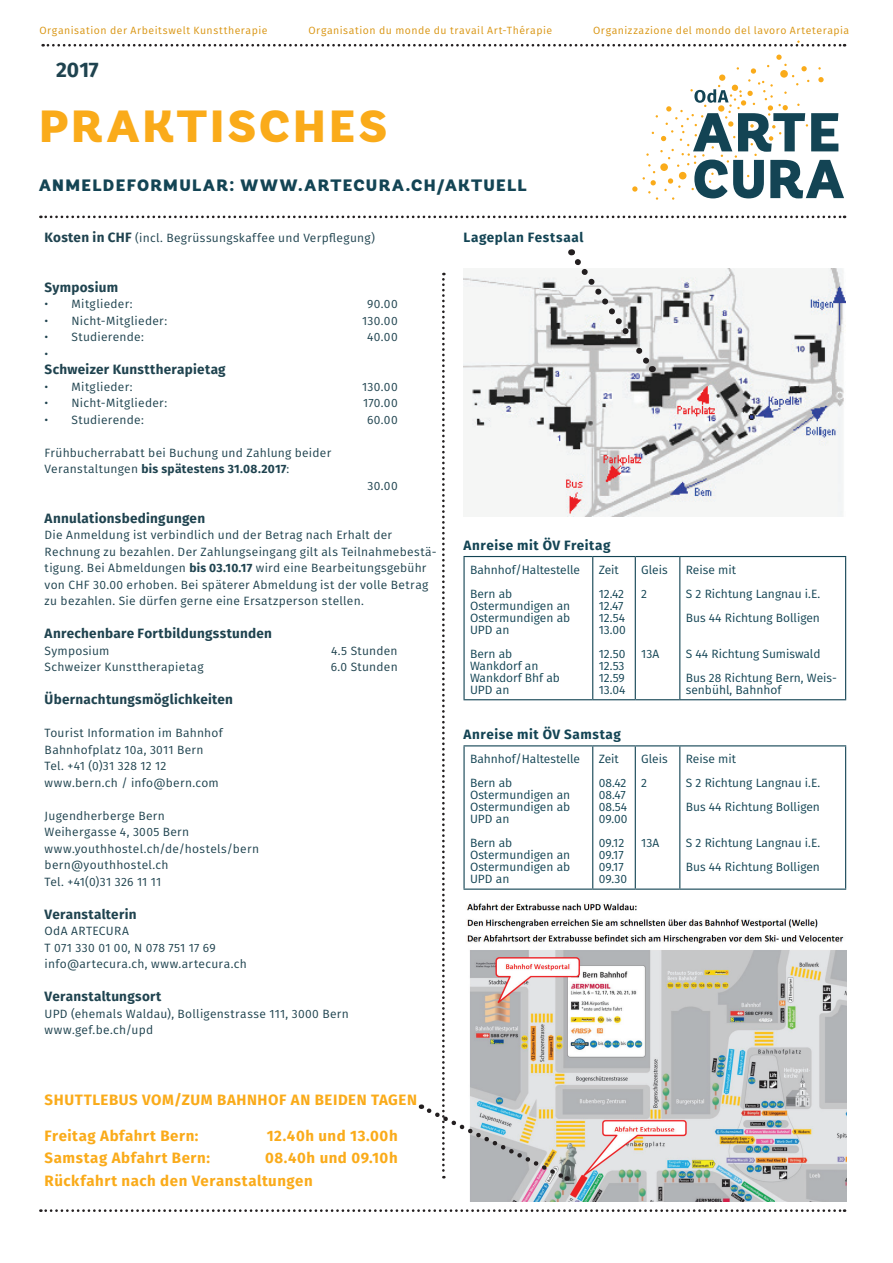
<style>
.page{position:relative;width:893px;height:1263px;background:#fff}
.page>*{position:absolute;margin:0;border:0;box-sizing:border-box;transform-origin:0 0}
.t1{font:900 45px "Andes";letter-spacing:.07em;color:#faab1a}
.t2{font:700 21px "Fira Sans";color:#1f434f}
.t3{font:900 16.5px "Andes";letter-spacing:.08em;color:#134454}
.t4{font:700 15px/22.5px "Fira Sans";letter-spacing:.035em;color:#faab1a}
.t5{font:700 13.5px "Fira Sans";letter-spacing:.02em;color:#1f434f}
.t6{font:700 13.5px "Fira Sans";letter-spacing:.04em;color:#134454}
.t7{font:12px/16.5px "Fira Sans";letter-spacing:.025em;color:#1f434f}
.t8{font:12px/12px "Fira Sans";color:#134454}
.t9{font:10.5px "Fira Sans";letter-spacing:.05em;color:#d99512}
.s1{font-weight:700;font-size:13.5px}
.s2{font-weight:700}
</style>
<div class="page">
<svg style="left:632px;top:186px;width:5px;height:6px"></svg>
<svg style="left:643px;top:55px;width:201px;height:145px"></svg>
<svg style="left:40px;top:216px;width:805px;height:2px"></svg>
<svg style="left:40px;top:1209px;width:805px;height:3px"></svg>
<svg style="left:43px;top:41px;width:802px;height:6px"></svg>
<img style="left:657px;top:268px;width:188px;height:249px">
<hr style="left:635px;top:556px;width:45px;height:1px;background:#134454">
<hr style="left:680px;top:556px;width:166px;height:1px;background:#134454">
<hr style="left:679px;top:557px;width:1px;height:142px;background:#134454">
<hr style="left:845px;top:557px;width:1px;height:142px;background:#134454">
<hr style="left:635px;top:699px;width:45px;height:1px;background:#134454">
<hr style="left:680px;top:699px;width:166px;height:1px;background:#134454">
<hr style="left:635px;top:745px;width:45px;height:1px;background:#134454">
<hr style="left:680px;top:745px;width:166px;height:1px;background:#134454">
<hr style="left:679px;top:746px;width:1px;height:142px;background:#134454">
<hr style="left:845px;top:746px;width:1px;height:142px;background:#134454">
<hr style="left:635px;top:888px;width:45px;height:2px;background:#134454">
<hr style="left:680px;top:888px;width:166px;height:2px;background:#134454">
<img style="left:470px;top:919px;width:376px;height:283px">
<svg style="left:421px;top:249px;width:236px;height:933px"></svg>
<p class="t9" style="left:39px;top:23px;width:230px">Organisation der Arbeitswelt Kunsttherapie</p>
<p class="t9" style="left:308px;top:23px;width:245px">Organisation du monde du travail Art-Thérapie</p>
<p class="t9" style="left:593px;top:23px;width:258px">Organizzazione del mondo del lavoro Arteterapia</p>
<h2 class="t2" style="left:56px;top:52px;width:44px">2017</h2>
<h1 class="t1" style="left:39px;top:97px;width:350px">PRAKTISCHES</h1>
<h3 class="t3" style="left:39px;top:174px;width:489px">ANMELDEFORMULAR: WWW.ARTECURA.CH/AKTUELL</h3>
<p class="t7" style="left:45px;top:230px;width:332px"><span class="s1">Kosten in CHF</span> (incl. Begrüssungskaffee und Verpflegung)</p>
<p class="t5" style="left:45px;top:276px;width:75px">Symposium</p>
<p class="t7" style="left:45px;top:296px;width:90px">• Mitglieder:</p>
<p class="t7" style="left:367px;top:296px;width:32px">90.00</p>
<p class="t7" style="left:45px;top:312px;width:124px">• Nicht-Mitglieder:</p>
<p class="t7" style="left:362px;top:312px;width:37px">130.00</p>
<p class="t7" style="left:45px;top:329px;width:101px">• Studierende:</p>
<p class="t7" style="left:367px;top:329px;width:32px">40.00</p>
<p class="t7" style="left:45px;top:345px;width:5px">•</p>
<p class="t5" style="left:45px;top:358px;width:183px">Schweizer Kunsttherapietag</p>
<p class="t7" style="left:45px;top:378px;width:90px">• Mitglieder:</p>
<p class="t7" style="left:362px;top:378px;width:37px">130.00</p>
<p class="t7" style="left:45px;top:395px;width:124px">• Nicht-Mitglieder:</p>
<p class="t7" style="left:363px;top:395px;width:36px">170.00</p>
<p class="t7" style="left:45px;top:411px;width:101px">• Studierende:</p>
<p class="t7" style="left:367px;top:411px;width:32px">60.00</p>
<p class="t7" style="left:45px;top:444px;width:288px">Frühbucherrabatt bei Buchung und Zahlung beider<br>Veranstaltungen <span class="s2">bis spätestens 31.08.2017</span>:</p>
<p class="t7" style="left:368px;top:477px;width:32px">30.00</p>
<p class="t5" style="left:45px;top:507px;width:162px">Annulationsbedingungen</p>
<p class="t7" style="left:45px;top:527px;width:394px">Die Anmeldung ist verbindlich und der Betrag nach Erhalt der Rechnung zu bezahlen. Der Zahlungseingang gilt als Teilnahmebestä&shy;tigung. Bei Abmeldungen <span class="s2">bis 03.10.17</span> wird eine Bearbeitungsgebühr von CHF 30.00 erhoben. Bei späterer Abmeldung ist der volle Betrag zu bezahlen. Sie dürfen gerne eine Ersatzperson stellen.</p>
<p class="t5" style="left:45px;top:622px;width:229px">Anrechenbare Fortbildungsstunden</p>
<p class="t7" style="left:45px;top:642px;width:66px">Symposium</p>
<p class="t7" style="left:331px;top:642px;width:68px">4.5 Stunden</p>
<p class="t7" style="left:45px;top:659px;width:160px">Schweizer Kunsttherapietag</p>
<p class="t7" style="left:331px;top:659px;width:68px">6.0 Stunden</p>
<p class="t5" style="left:45px;top:688px;width:190px">Übernachtungsmöglichkeiten</p>
<p class="t7" style="left:45px;top:725px;width:180px">Tourist Information im Bahnhof<br>Bahnhofplatz 10a, 3011 Bern<br>Tel. +41 (0)31 328 12 12 www.bern.ch / info@bern.com</p>
<p class="t7" style="left:45px;top:807px;width:216px">Jugendherberge Bern<br>Weihergasse 4, 3005 Bern www.youthhostel.ch/de/hostels/bern bern@youthhostel.ch<br>Tel. +41(0)31 326 11 11</p>
<p class="t5" style="left:45px;top:903px;width:93px">Veranstalterin</p>
<p class="t7" style="left:45px;top:923px;width:204px">OdA ARTECURA<br>T 071 330 01 00, N 078 751 17 69 info@artecura.ch, www.artecura.ch</p>
<p class="t5" style="left:45px;top:985px;width:118px">Veranstaltungsort</p>
<p class="t7" style="left:45px;top:1005px;width:306px">UPD (ehemals Waldau), Bolligenstrasse 111, 3000 Bern www.gef.be.ch/upd</p>
<p class="t6" style="left:463px;top:226px;width:121px">Lageplan Festsaal</p>
<p class="t6" style="left:463px;top:534px;width:149px">Anreise mit ÖV Freitag</p>
<p class="t8" style="left:470px;top:557px;width:112px;line-height:24px">Bahnhof/Haltestelle<br>Bern ab</p>
<p class="t8" style="left:470px;top:599px;width:102px;text-align:justify">Ostermundigen an Ostermundigen ab UPD an</p>
<p class="t8" style="left:470px;top:647px;width:91px">Bern ab<br>Wankdorf an<br>Wankdorf Bhf ab<br>UPD an</p>
<p class="t8" style="left:599px;top:557px;width:27px;line-height:24px">Zeit<br>12.42</p>
<p class="t8" style="left:599px;top:599px;width:29px">12.47<br>12.54<br>13.00</p>
<p class="t8" style="left:599px;top:647px;width:28px;text-align:justify">12.50<br>12.53<br>12.59<br>13.04</p>
<p class="t6" style="left:463px;top:723px;width:159px">Anreise mit ÖV Samstag</p>
<p class="t8" style="left:470px;top:747px;width:112px;line-height:24px">Bahnhof/Haltestelle<br>Bern ab</p>
<p class="t8" style="left:470px;top:789px;width:102px;text-align:justify">Ostermundigen an Ostermundigen ab UPD an</p>
<p class="t8" style="left:470px;top:837px;width:102px">Bern ab<br>Ostermundigen an<br>Ostermundigen ab<br>UPD an</p>
<p class="t8" style="left:599px;top:747px;width:29px;line-height:24px">Zeit<br>08.42</p>
<p class="t8" style="left:599px;top:789px;width:30px">08.47<br>08.54<br>09.00</p>
<p class="t8" style="left:599px;top:837px;width:30px">09.12<br>09.17<br>09.17<br>09.30</p>
<p class="t8" style="left:641px;top:557px;width:28px;line-height:24px">Gleis<br>2</p>
<p class="t8" style="left:641px;top:647px;width:19px">13A</p>
<p class="t8" style="left:641px;top:747px;width:28px;line-height:24px">Gleis<br>2</p>
<p class="t8" style="left:641px;top:837px;width:19px">13A</p>
<p class="t8" style="left:686px;top:557px;width:136px;line-height:24px">Reise mit<br>S 2 Richtung Langnau i.E.<br>Bus 44 Richtung Bolligen</p>
<p class="t8" style="left:686px;top:641px;width:153px;line-height:24px">S 44 Richtung Sumiswald<br>Bus 28 Richtung Bern, Weis-</p>
<p class="t8" style="left:686px;top:683px;width:97px">senbühl, Bahnhof</p>
<p class="t8" style="left:686px;top:747px;width:136px;line-height:24px">Reise mit<br>S 2 Richtung Langnau i.E.<br>Bus 44 Richtung Bolligen</p>
<p class="t8" style="left:686px;top:831px;width:136px;line-height:24px">S 2 Richtung Langnau i.E.<br>Bus 44 Richtung Bolligen</p>
<p class="t4" style="left:45px;top:1087px;width:374px">SHUTTLEBUS VOM/ZUM BAHNHOF AN BEIDEN TAGEN</p>
<p class="t4" style="left:45px;top:1123px;width:155px">Freitag Abfahrt Bern:</p>
<p class="t4" style="left:267px;top:1123px;width:132px">12.40h und 13.00h</p>
<p class="t4" style="left:45px;top:1146px;width:167px">Samstag Abfahrt Bern:</p>
<p class="t4" style="left:45px;top:1146px;width:355px;text-indent:221px">08.40h und 09.10h<br>Rückfahrt nach den Veranstaltungen</p>
</div>
